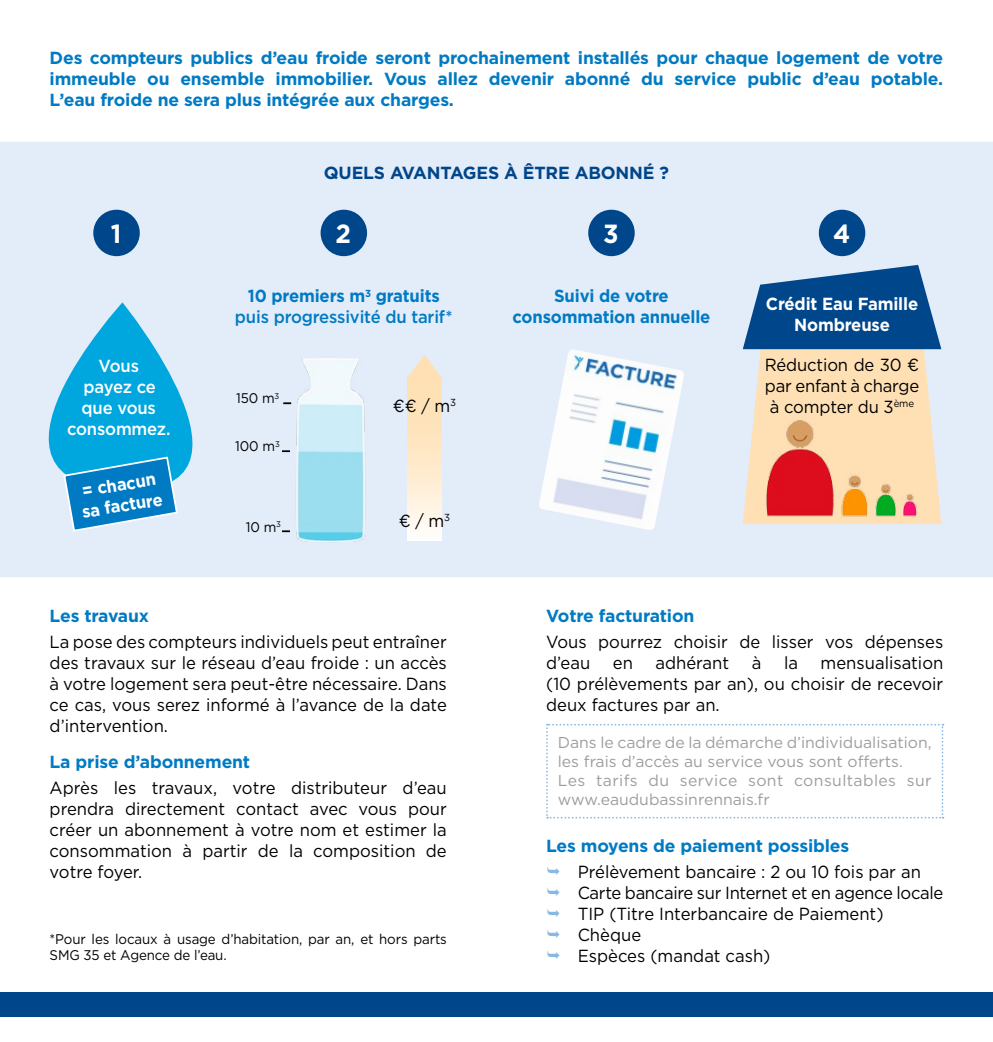
<style>
.page{position:relative;width:993px;height:1042px;background:#fff}
.page>*{position:absolute;margin:0;border:0;box-sizing:border-box;transform-origin:0 0}
.t1{font:700 26.25px "Gotham";color:#fff;scale:.95 1}
.t2{font:17.5px/21px "Gotham";color:#000;text-align:justify;scale:.95 1}
.t3{font:700 17.5px/21px "Gotham";letter-spacing:-.01em;color:#007ac3;text-align:justify}
.t4{font:500 17.5px/21px "Gotham";letter-spacing:-.01em;color:#007ac3;text-align:center;scale:.95 1}
.t5{font:700 17.5px/21px "Gotham";letter-spacing:-.01em;color:#fff;scale:.95 1}
.t6{font:700 17.5px/21px "Gotham";letter-spacing:-.01em;color:#007ac3;text-align:center;scale:.95 1}
.t7{font:500 17.5px/21px "Gotham";letter-spacing:-.01em;color:#fff;text-align:center;scale:.95 1}
.t8{font:700 17.5px "Gotham";letter-spacing:-.01em;color:#00468a}
.t9{font:15.75px/18.9px "Gotham";color:#9c9d9d}
.t10{font:14px/16.8px "Gotham";letter-spacing:-.01em;color:#000;scale:.95 1}
.t11{font:8.22px "Gotham";color:#000;scale:.95 1}
.s1{font-weight:700}
</style>
<div class="page">
<div style="left:0;top:142px;width:992px;height:435px;background:#e3ecf9"></div>
<div style="left:93px;top:210px;width:47px;height:46px;background:#00468a;border-radius:50%"></div>
<div style="left:320px;top:210px;width:47px;height:46px;background:#00468a;border-radius:50%"></div>
<div style="left:588px;top:210px;width:46px;height:46px;background:#00468a;border-radius:50%"></div>
<svg style="left:0;top:302px;width:280px;height:194px;background:#9ed7f0"></svg>
<svg style="left:62px;top:455px;width:117px;height:78px;background:#389dd4"></svg>
<img style="left:752px;top:524px;width:178px;height:8px">
<svg style="left:742px;top:265px;width:199px;height:259px;background:#b3a7a2"></svg>
<svg style="left:407px;top:355px;width:34px;height:22px"></svg>
<div style="left:407px;top:377px;width:34px;height:164px;background:linear-gradient(to bottom,#fedca8,#fffaf3)"></div>
<img style="left:273px;top:337px;width:115px;height:219px">
<svg style="left:283px;top:402px;width:8px;height:2px"></svg>
<svg style="left:282px;top:450px;width:8px;height:2px"></svg>
<svg style="left:282px;top:530px;width:8px;height:2px"></svg>
<div style="left:818px;top:210px;width:47px;height:46px;background:#00468a;border-radius:50%"></div>
<svg style="left:546px;top:724px;width:397px;height:94px"></svg>
<img style="left:538px;top:349px;width:146px;height:182px">
<div style="left:0;top:992px;width:992px;height:25px;background:#00468a"></div>
<p class="t3" style="left:50px;top:47px;width:894px">Des compteurs publics d’eau froide seront prochainement installés pour chaque logement de votre immeuble ou ensemble immobilier. Vous allez devenir abonné du service public d’eau potable.<br>L’eau froide ne sera plus intégrée aux charges.</p>
<p class="t8" style="left:324px;top:161px;width:346px">QUELS AVANTAGES À ÊTRE ABONNÉ ?</p>
<h1 class="t1" style="left:111px;top:217px;width:13px">1</h1>
<h1 class="t1" style="left:335px;top:217px;width:18px">2</h1>
<h1 class="t1" style="left:603px;top:217px;width:18px">3</h1>
<p class="t7" style="left:67px;top:355px;width:110px">Vous<br>payez ce que vous consommez.</p>
<p class="t5" style="left:77px;top:480px;width:87px;rotate:-9deg">= chacun sa facture</p>
<p class="t4" style="left:235px;top:285px;width:230px"><span class="s1">10 premiers m</span><sup>3</sup> <span class="s1">gratuits </span>puis progressivité du tarif*</p>
<p class="t6" style="left:512px;top:286px;width:210px">Suivi de votre consommation annuelle</p>
<p class="t11" style="left:274px;top:391px;width:7px">3</p>
<p class="t10" style="left:236px;top:390px;width:42px">150 m</p>
<p class="t2" style="left:393px;top:395px;width:68px">€€ / m<sup>3</sup></p>
<p class="t10" style="left:235px;top:438px;width:48px">100 m<sup>3</sup></p>
<p class="t10" style="left:246px;top:518px;width:38px">10 m<sup>3</sup></p>
<p class="t2" style="left:398px;top:510px;width:56px">€ / m<sup>3</sup></p>
<h1 class="t1" style="left:832px;top:217px;width:20px">4</h1>
<p class="t5" style="left:765px;top:294px;width:162px;text-align:center">Crédit Eau Famille<br>Nombreuse</p>
<p class="t2" style="left:764px;top:354px;width:164px">Réduction de 30 € par enfant à charge à compter du 3<sup>ème</sup></p>
<p class="t3" style="left:50px;top:605px;width:101px">Les travaux</p>
<p class="t2" style="left:50px;top:631px;width:419px">La pose des compteurs individuels peut entraîner des travaux sur le réseau d’eau froide : un accès à votre logement sera peut-être nécessaire. Dans ce cas, vous serez informé à l’avance de la date d’intervention.</p>
<p class="t3" style="left:50px;top:751px;width:202px">La prise d’abonnement</p>
<p class="t2" style="left:50px;top:776px;width:419px">Après les travaux, votre distributeur d’eau prendra directement contact avec vous pour créer un abonnement à votre nom et estimer la consommation à partir de la composition de votre foyer.</p>
<p class="t10" style="left:50px;top:930px;width:419px">*Pour les locaux à usage d’habitation, par an, et hors parts<br>SMG 35 et Agence de l’eau.</p>
<p class="t3" style="left:546px;top:605px;width:150px">Votre facturation</p>
<p class="t2" style="left:546px;top:631px;width:419px">Vous pourrez choisir de lisser vos dépenses d’eau</p>
<p class="t2" style="left:612px;top:652px;width:23px">en</p>
<p class="t2" style="left:655px;top:652px;width:79px">adhérant</p>
<p class="t2" style="left:751px;top:652px;width:12px">à</p>
<p class="t2" style="left:783px;top:652px;width:16px">la</p>
<p class="t2" style="left:546px;top:652px;width:419px;text-indent:274px">mensualisation (10 prélèvements par an), ou choisir de recevoir deux factures par an.</p>
<p class="t9" style="left:557px;top:733px;width:375px">Dans le cadre de la démarche d’individualisation, les frais d’accès au service vous sont offerts.<br>Les tarifs du service sont consultables sur www.eaudubassinrennais.fr</p>
<p class="t3" style="left:546px;top:835px;width:304px">Les moyens de paiement possibles</p>
<p class="t2" style="left:577px;top:860px;width:386px;text-align:left">Prélèvement bancaire : 2 ou 10 fois par an<br>Carte bancaire sur Internet et en agence locale<br>TIP (Titre Interbancaire de Paiement)<br>Chèque<br>Espèces (mandat cash)</p>
</div>
